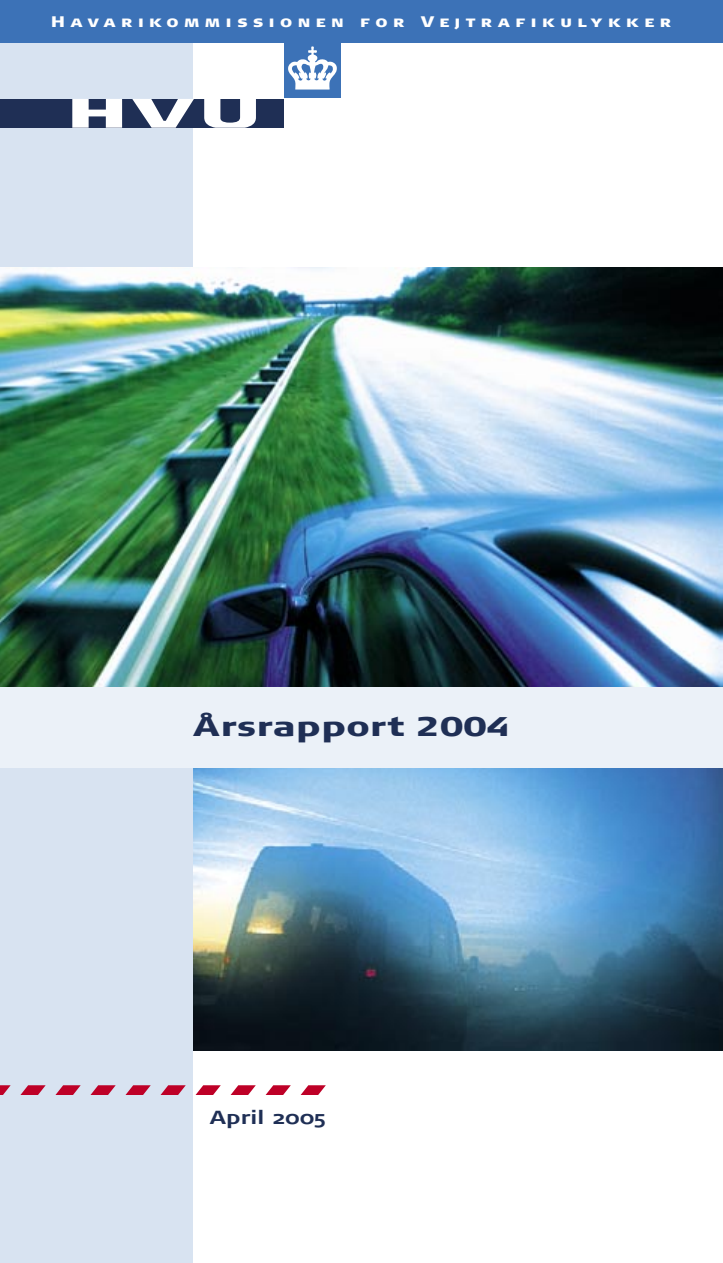
<style>
.page{position:relative;width:723px;height:1263px;background:#fff}
.page>*{position:absolute;margin:0;border:0;box-sizing:border-box;transform-origin:0 0}
.Forside_-_Rubrik{font:900 27px "Signa Column";letter-spacing:.01em;color:#1f2f55;scale:1.28 1}
.t1{font:700 18.9px "Signa Normal";color:#1f2f55;scale:1.22 1}
.t2{font:900 15.3px "Signa Caps";letter-spacing:.3em;color:#fff;scale:1.18 1}
</style>
<div class="page">
<img style="left:193px;top:768px;width:530px;height:282px">
<div style="left:0;top:41px;width:193px;height:1222px;background:#d8e3f1"></div>
<svg style="left:0;top:1085px;width:326px;height:9px"></svg>
<div style="left:0;top:0;width:723px;height:43px;background:#3c72b7"></div>
<div style="left:0;top:685px;width:723px;height:82px;background:#ebf1f8"></div>
<div style="left:284px;top:42px;width:56px;height:56px;background:#3c72b7"></div>
<div style="left:0;top:99px;width:284px;height:29px;background:#1f2f55"></div>
<svg style="left:72px;top:99px;width:50px;height:29px"></svg>
<svg style="left:132px;top:99px;width:62px;height:29px"></svg>
<svg style="left:204px;top:99px;width:52px;height:29px"></svg>
<svg style="left:288px;top:46px;width:49px;height:44px"></svg>
<img style="left:0;top:267px;width:722px;height:419px">
<p class="t2" style="left:51px;top:12px;width:527px">Havarikommissionen for Vejtrafikulykker</p>
<p class="Forside_-_Rubrik" style="left:193px;top:709px;width:249px">Årsrapport 2004</p>
<p class="t1" style="left:210px;top:1107px;width:97px">April 2005</p>
</div>
